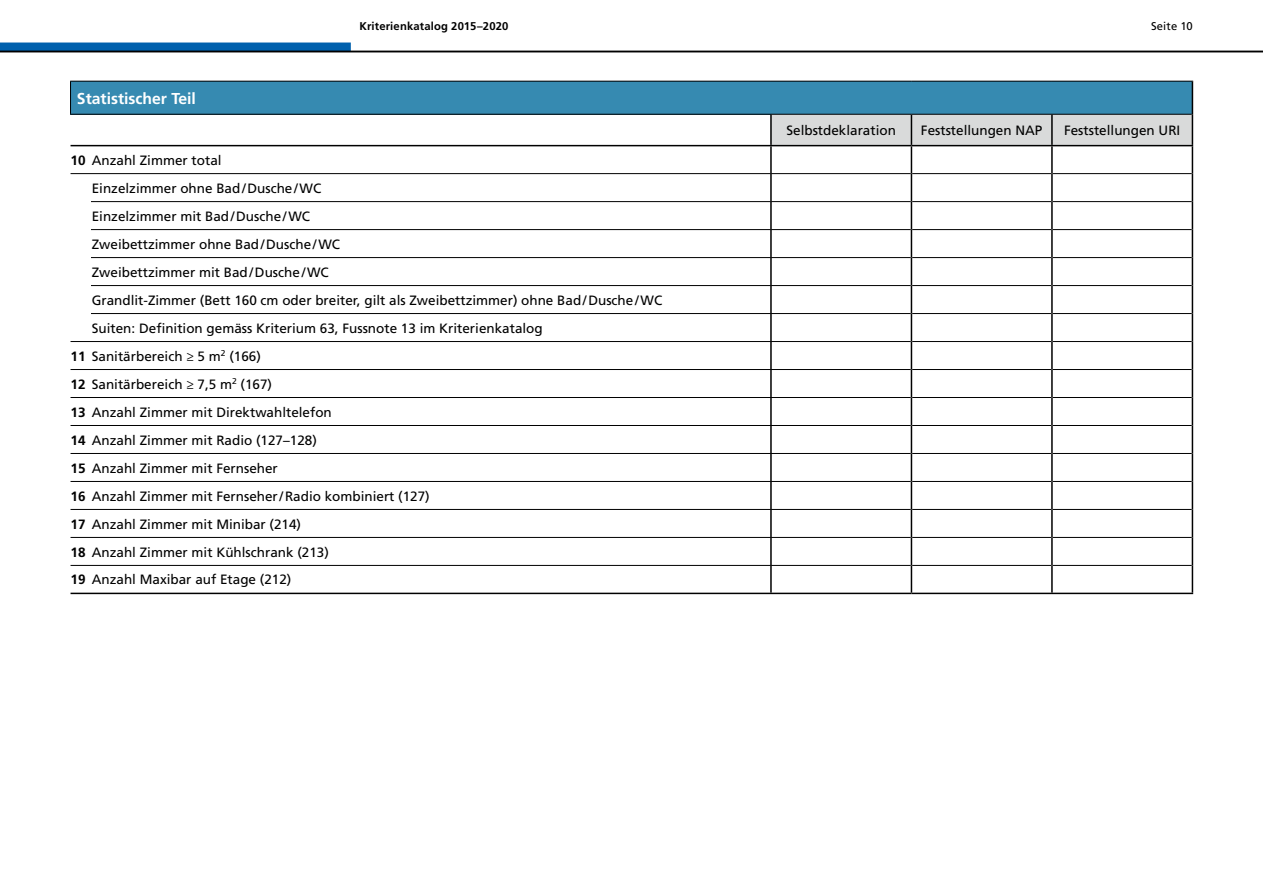
<style>
.page{position:relative;width:1263px;height:893px;background:#fff}
.page>*{position:absolute;margin:0;border:0;box-sizing:border-box;transform-origin:0 0}
.t1{font:700 15.75px "Frutiger LT Std";color:#fff}
.t2{font:13.5px "Frutiger LT Std";color:#000}
.t3{font:700 11.25px "Frutiger LT Std";letter-spacing:.015em;color:#000}
.t4{font:11.25px "Frutiger LT Std";letter-spacing:.015em;color:#000}
.s1{font-weight:700}
</style>
<div class="page">
<div style="left:0;top:43px;width:351px;height:9px;background:#0060ad"></div>
<hr style="left:0;top:51px;width:1263px;height:1px;background:#000">
<div style="left:71px;top:81px;width:1121px;height:33px;background:#368ab1"></div>
<hr style="left:70px;top:81px;width:701px;height:1px;background:#000">
<hr style="left:70px;top:82px;width:1px;height:32px;background:#000">
<hr style="left:771px;top:81px;width:140px;height:1px;background:#000">
<hr style="left:911px;top:81px;width:141px;height:1px;background:#000">
<hr style="left:1052px;top:81px;width:141px;height:1px;background:#000">
<hr style="left:1192px;top:82px;width:1px;height:32px;background:#000">
<hr style="left:770px;top:115px;width:2px;height:30px;background:#000">
<hr style="left:770px;top:146px;width:2px;height:27px;background:#000">
<hr style="left:770px;top:174px;width:2px;height:27px;background:#000">
<hr style="left:770px;top:202px;width:2px;height:27px;background:#000">
<hr style="left:770px;top:230px;width:2px;height:27px;background:#000">
<hr style="left:770px;top:258px;width:2px;height:27px;background:#000">
<hr style="left:770px;top:286px;width:2px;height:27px;background:#000">
<hr style="left:770px;top:314px;width:2px;height:27px;background:#000">
<hr style="left:770px;top:342px;width:2px;height:27px;background:#000">
<hr style="left:770px;top:370px;width:2px;height:27px;background:#000">
<hr style="left:770px;top:398px;width:2px;height:27px;background:#000">
<hr style="left:770px;top:426px;width:2px;height:27px;background:#000">
<hr style="left:770px;top:454px;width:2px;height:27px;background:#000">
<hr style="left:770px;top:482px;width:2px;height:27px;background:#000">
<hr style="left:770px;top:510px;width:2px;height:27px;background:#000">
<hr style="left:770px;top:538px;width:2px;height:27px;background:#000">
<hr style="left:770px;top:566px;width:2px;height:27px;background:#000">
<svg style="left:771px;top:114px;width:422px;height:479px"></svg>
<hr style="left:70px;top:114px;width:701px;height:1px;background:#000">
<hr style="left:71px;top:173px;width:700px;height:1px;background:#000">
<hr style="left:71px;top:201px;width:700px;height:1px;background:#000">
<hr style="left:71px;top:229px;width:700px;height:1px;background:#000">
<hr style="left:71px;top:257px;width:700px;height:1px;background:#000">
<hr style="left:71px;top:285px;width:700px;height:1px;background:#000">
<hr style="left:71px;top:313px;width:700px;height:1px;background:#000">
<hr style="left:71px;top:341px;width:700px;height:1px;background:#000">
<hr style="left:71px;top:369px;width:700px;height:1px;background:#000">
<hr style="left:71px;top:397px;width:700px;height:1px;background:#000">
<hr style="left:71px;top:425px;width:700px;height:1px;background:#000">
<hr style="left:71px;top:453px;width:700px;height:1px;background:#000">
<hr style="left:71px;top:481px;width:700px;height:1px;background:#000">
<hr style="left:71px;top:509px;width:700px;height:1px;background:#000">
<hr style="left:71px;top:537px;width:700px;height:1px;background:#000">
<hr style="left:71px;top:565px;width:700px;height:1px;background:#000">
<hr style="left:71px;top:145px;width:700px;height:1px;background:#000">
<hr style="left:771px;top:145px;width:140px;height:1px;background:#000">
<hr style="left:911px;top:145px;width:141px;height:1px;background:#000">
<hr style="left:1052px;top:145px;width:141px;height:1px;background:#000">
<hr style="left:71px;top:593px;width:700px;height:1px;background:#000">
<hr style="left:771px;top:593px;width:140px;height:1px;background:#000">
<hr style="left:911px;top:593px;width:141px;height:1px;background:#000">
<hr style="left:1052px;top:593px;width:141px;height:1px;background:#000">
<div style="left:70px;top:198px;width:21px;height:120px;background:#fff"></div>
<p class="t1" style="left:77px;top:89px;width:121px">Statistischer Teil</p>
<p class="t3" style="left:359px;top:19px;width:151px">Kriterienkatalog 2015–2020</p>
<p class="t4" style="left:1151px;top:19px;width:43px">Seite 10</p>
<p class="t2" style="left:786px;top:122px;width:111px">Selbstdeklaration</p>
<p class="t2" style="left:921px;top:122px;width:123px">Feststellungen NAP</p>
<p class="t2" style="left:1064px;top:122px;width:118px">Feststellungen URI</p>
<p class="t2" style="left:71px;top:152px;width:153px"><span class="s1">10</span> Anzahl Zimmer total</p>
<p class="t2" style="left:92px;top:180px;width:231px">Einzelzimmer ohne Bad/Dusche/WC</p>
<p class="t2" style="left:92px;top:208px;width:220px">Einzelzimmer mit Bad/Dusche/WC</p>
<p class="t2" style="left:92px;top:236px;width:250px">Zweibettzimmer ohne Bad/Dusche/WC</p>
<p class="t2" style="left:92px;top:264px;width:239px">Zweibettzimmer mit Bad/Dusche/WC</p>
<p class="t2" style="left:92px;top:292px;width:572px">Grandlit-Zimmer (Bett 160 cm oder breiter, gilt als Zweibettzimmer) ohne Bad/Dusche/WC</p>
<p class="t2" style="left:92px;top:320px;width:452px">Suiten: Definition gemäss Kriterium 63, Fussnote 13 im Kriterienkatalog</p>
<p class="t2" style="left:71px;top:348px;width:192px"><span class="s1">11</span> Sanitärbereich ≥ 5 m<sup>2</sup> (166)</p>
<p class="t2" style="left:71px;top:376px;width:203px"><span class="s1">12</span> Sanitärbereich ≥ 7,5 m<sup>2</sup> (167)</p>
<p class="t2" style="left:71px;top:404px;width:263px"><span class="s1">13</span> Anzahl Zimmer mit Direktwahltelefon</p>
<p class="t2" style="left:71px;top:432px;width:248px"><span class="s1">14</span> Anzahl Zimmer mit Radio (127–128)</p>
<p class="t2" style="left:71px;top:460px;width:209px"><span class="s1">15</span> Anzahl Zimmer mit Fernseher</p>
<p class="t2" style="left:71px;top:488px;width:361px"><span class="s1">16</span> Anzahl Zimmer mit Fernseher/Radio kombiniert (127)</p>
<p class="t2" style="left:71px;top:516px;width:232px"><span class="s1">17</span> Anzahl Zimmer mit Minibar (214)</p>
<p class="t2" style="left:71px;top:544px;width:260px"><span class="s1">18</span> Anzahl Zimmer mit Kühlschrank (213)</p>
<p class="t2" style="left:71px;top:572px;width:222px"><span class="s1">19</span> Anzahl Maxibar auf Etage (212)</p>
</div>
